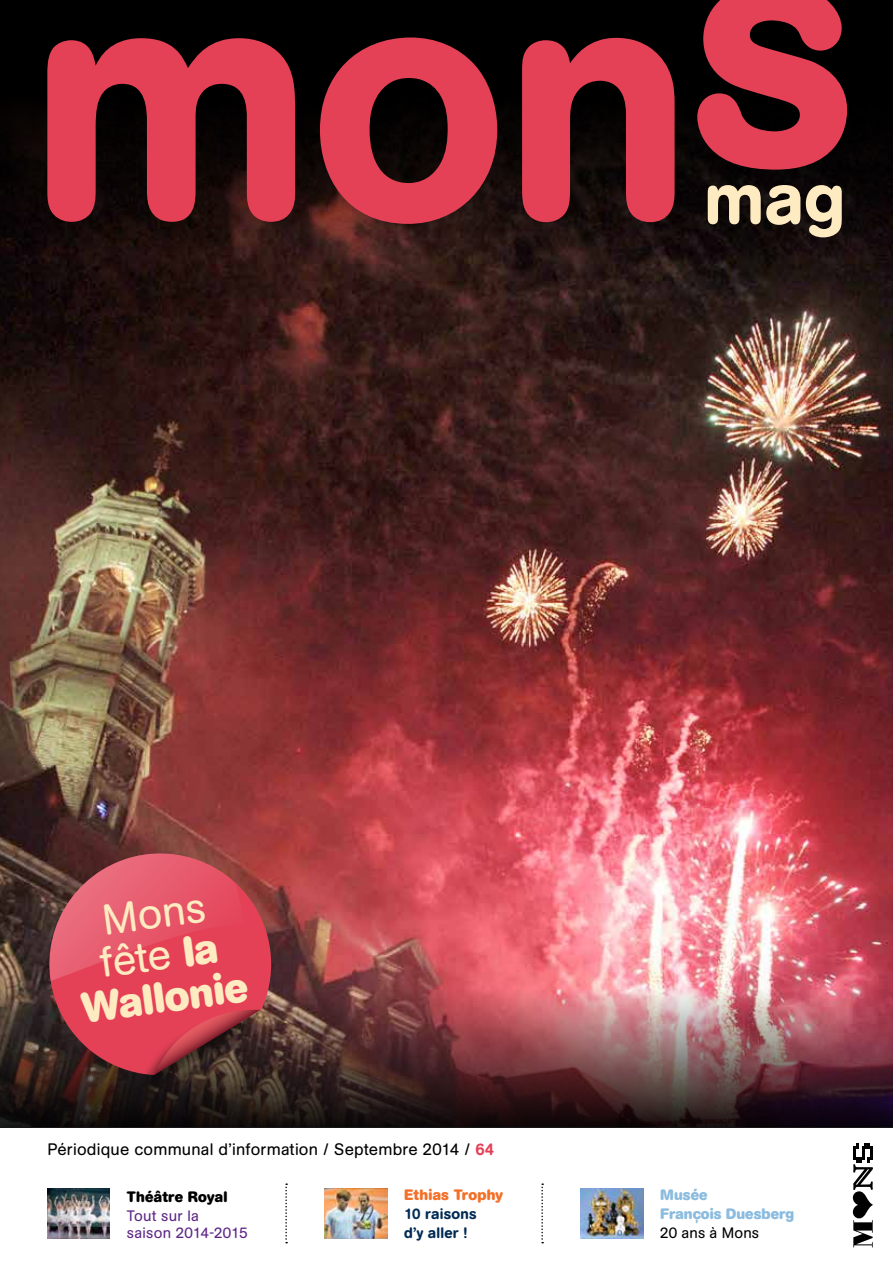
<style>
.page{position:relative;width:893px;height:1263px;background:#fff}
.page>*{position:absolute;margin:0;border:0;box-sizing:border-box;transform-origin:0 0}
.t1{font:700 42.3px/42.3px "AG Book Rounded";color:#ffebc1;text-align:center}
.t2{font:16.5px "AG Book Rounded";letter-spacing:.015em;color:#000}
.t3{font:15px/17.1px "AG Book Rounded";letter-spacing:.005em;color:#5d2685}
.t4{font:700 15px/18.9px "AG Book Rounded";letter-spacing:.005em;color:#8bbcdf}
.t5{font:500 15px/18.9px "AG Book Rounded";letter-spacing:.015em;color:#002a54}
.t6{font:700 15px "AG Book Rounded";letter-spacing:.015em;color:#000}
.t7{font:700 15px "AG Book Rounded";letter-spacing:.015em;color:#f37029}
.t8{font:15px "AG Book Rounded";color:#000}
.s1{font-weight:400}
.s2{font-weight:500;color:#e44157}
</style>
<div class="page">
<div style="left:0;top:0;width:893px;height:1128px;background:#000"></div>
<img style="left:0;top:106px;width:893px;height:856px">
<svg style="left:853px;top:1143px;width:20px;height:104px"></svg>
<svg style="left:708px;top:185px;width:134px;height:52px"></svg>
<svg style="left:541px;top:1183px;width:2px;height:60px"></svg>
<svg style="left:285px;top:1183px;width:2px;height:60px"></svg>
<img style="left:47px;top:1189px;width:63px;height:49px">
<svg style="left:697px;top:0;width:150px;height:170px"></svg>
<svg style="left:47px;top:38px;width:628px;height:186px;fill:#e44157"></svg>
<img style="left:581px;top:1189px;width:62px;height:49px">
<img style="left:325px;top:1189px;width:62px;height:49px">
<img style="left:0;top:962px;width:893px;height:166px">
<svg style="left:34px;top:838px;width:242px;height:237px;background:#7d3938"></svg>
<div style="left:136px;top:1014px;width:121px;height:81px;background:#000;opacity:.5"></div>
<svg style="left:34px;top:853px;width:227px;height:227px;background:#b54350"></svg>
<h1 class="t1" style="left:70px;top:903px;width:169px;rotate:-7deg"><span class="s1">Mons fête</span> la<br>Wallonie</h1>
<p class="t2" style="left:47px;top:1140px;width:448px">Périodique communal d’information / Septembre 2014 / <span class="s2">64</span></p>
<p class="t6" style="left:127px;top:1188px;width:102px">Théâtre Royal</p>
<p class="t3" style="left:127px;top:1207px;width:122px">Tout sur la<br>saison 2014-2015</p>
<p class="t7" style="left:404px;top:1186px;width:100px">Ethias Trophy</p>
<p class="t5" style="left:404px;top:1205px;width:74px">10 raisons d’y aller !</p>
<p class="t4" style="left:660px;top:1186px;width:136px">Musée<br>François Duesberg</p>
<p class="t8" style="left:660px;top:1224px;width:100px">20 ans à Mons</p>
</div>
